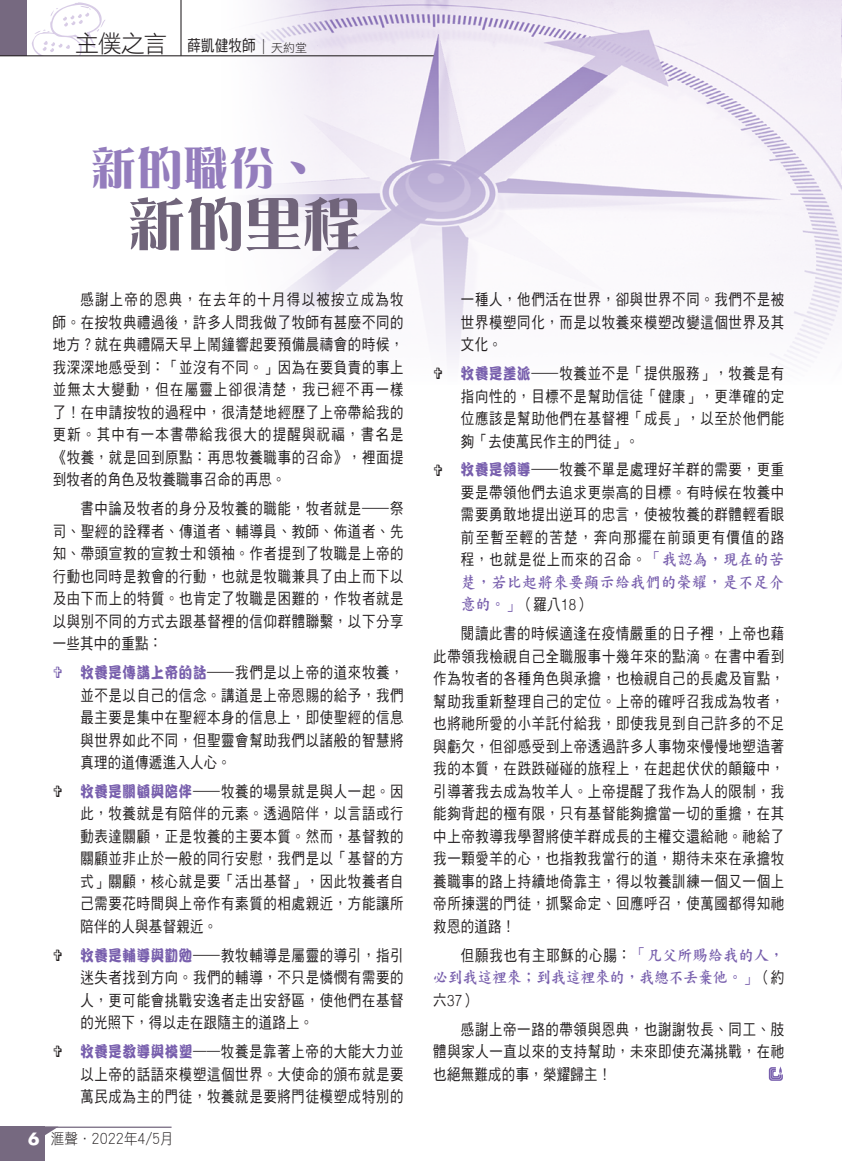
<style>
.page{position:relative;width:842px;height:1161px;background:#fff}
.page>*{position:absolute;margin:0;border:0;box-sizing:border-box;transform-origin:0 0}
.body_txt_10_15{font:57px "DF Li Yea Song Bd HK BF";color:#70647a}
.body_txt_10_15-2{font:45px "DF Li Yea Song Bd HK BF";color:#947dbd}
.icon_White_txt{font:24px "DF Hei HK W3";color:#231f20}
.body_txt_10_15_no_tx{font:16.5px/22.5px "DF Kai Shu HK W7";letter-spacing:.04em;color:#785fad;scale:.9 1}
.body_txt_10_15-3{font:16.5px "DF Kai Shu HK W7";letter-spacing:-.01em;color:#785fad;scale:.9 1}
.body_txt_10_15-4{font:15.75px/22.5px "DF Hei HK W5";letter-spacing:.05em;color:#231f20;text-align:justify;scale:.85 1}
.body_txt_10_15_no_tx-2{font:15.75px/22.5px "DF Hei HK W5";letter-spacing:.05em;color:#231f20;text-align:justify;scale:1.7 1}
.body_txt_10_15_no_tx-3{font:15.75px/22.5px "DF Hei HK W5";letter-spacing:.05em;color:#231f20;text-align:justify;scale:.85 1}
.icon_White_txt-2{font:15.75px "DF Hei HK W5";letter-spacing:.025em;color:#231f20;scale:.85 1}
.t1{font:15px "DF Hei HK W3";color:#231f20;scale:.9 1}
.s1{font-family:"DF Hei HK W3";font-size:15px}
.s2{font-family:"DF Hei HK W3";font-size:12px}
.s3{font-family:"DF Kan Ting Liu HK W9";color:#785fad}
.s4{font-family:"Futura";font-weight:700;font-size:16.5px;color:#fff}
.s5{font-family:"DF Kai Shu HK W7";font-size:16.5px;color:#785fad}
.s6{font-family:"DF Hei HK W5";font-size:15.75px;color:#231f20}
.s7{font-family:"Helvetica";font-weight:300;font-size:15.75px;color:#231f20}
.s8{font-family:"Helvetica";font-weight:300}
</style>
<div class="page">
<img style="left:210px;top:0;width:632px;height:363px">
<svg style="left:769px;top:1066px;width:14px;height:15px"></svg>
<svg style="left:0;top:1126px;width:56px;height:35px"></svg>
<hr style="left:25px;top:1126px;width:147px;height:2px;background:#766980">
<img style="left:841px;top:0;width:1px;height:183px">
<div style="left:0;top:0;width:27px;height:56px;background:#766980"></div>
<hr style="left:180px;top:0;width:2px;height:56px;background:#231f20">
<svg style="left:32px;top:2px;width:73px;height:53px"></svg>
<hr style="left:0;top:55px;width:433px;height:1px;background:#231f20">
<p class="icon_White_txt" style="left:75px;top:30px;width:94px">主僕之言</p>
<p class="icon_White_txt-2" style="left:187px;top:37px;width:142px">薛凱健牧師<span class="s1">︱</span><span class="s2">天約堂</span></p>
<p class="body_txt_10_15-2" style="left:91px;top:146px;width:231px">新的職份、</p>
<p class="body_txt_10_15" style="left:128px;top:195px;width:234px">新的里程</p>
<p class="body_txt_10_15-4" style="left:53px;top:288px;width:414px;text-indent:28px">感謝上帝的恩典，在去年的十月得以被按立成為牧師。在按牧典禮過後，許多人問我做了牧師有甚麼不同的地方？就在典禮隔天早上鬧鐘響起要預備晨禱會的時候，我深深地感受到：「並沒有不同。」因為在要負責的事上並無太大變動，但在屬靈上卻很清楚，我已經不再一樣了！在申請按牧的過程中，很清楚地經歷了上帝帶給我的更新。其中有一本書帶給我很大的提醒與祝福，書名是《牧養，就是回到原點：再思牧養職事的召命》，裡面提到牧者的角色及牧養職事召命的再思。</p>
<p class="body_txt_10_15-4" style="left:53px;top:497px;width:414px;text-indent:28px">書中論及牧者的身分及牧養的職能，牧者就是—祭司、聖經的詮釋者、傳道者、輔導員、教師、佈道者、先知、帶頭宣教的宣教士和領袖。作者提到了牧職是上帝的行動也同時是教會的行動，也就是牧職兼具了由上而下以及由下而上的特質。也肯定了牧職是困難的，作牧者就是以與別不同的方式去跟基督裡的信仰群體聯繫，以下分享一些其中的重點：</p>
<p class="body_txt_10_15_no_tx-2" style="left:80px;top:661px;width:192px"><span class="s3">牧養是傳講上帝的話</span>—我們是以上帝的道來牧養，並不是以自己的信念。講道是上帝恩賜的給予，我們最主要是集中在聖經本身的信息上，即使聖經的信息與世界如此不同，但聖靈會幫助我們以諸般的智慧將真理的道傳遞進入人心。</p>
<p class="body_txt_10_15_no_tx-2" style="left:80px;top:780px;width:192px"><span class="s3">牧養是關顧與陪伴</span>—牧養的場景就是與人一起。因此，牧養就是有陪伴的元素。透過陪伴，以言語或行動表達關顧，正是牧養的主要本質。然而，基督教的關顧並非止於一般的同行安慰，我們是以「基督的方式」關顧，核心就是要「活出基督」，因此牧養者自己需要花時間與上帝作有素質的相處親近，方能讓所陪伴的人與基督親近。</p>
<p class="body_txt_10_15_no_tx-2" style="left:80px;top:943px;width:192px"><span class="s3">牧養是輔導與勸勉</span>—教牧輔導是屬靈的導引，指引迷失者找到方向。我們的輔導，不只是憐憫有需要的人，更可能會挑戰安逸者走出安舒區，使他們在基督的光照下，得以走在跟隨主的道路上。</p>
<p class="body_txt_10_15_no_tx-3" style="left:80px;top:1040px;width:382px"><span class="s3">牧養是教導與模塑</span>——牧養是靠著上帝的大能大力並以上帝的話語來模塑這個世界。大使命的頒布就是要萬民成為主的門徒，牧養就是要將門徒模塑成特別的</p>
<p class="t1" style="left:28px;top:1131px;width:163px"><span class="s4">6</span> 滙聲．2022年4/5月</p>
<p class="body_txt_10_15_no_tx-3" style="left:461px;top:288px;width:382px">一種人，他們活在世界，卻與世界不同。我們不是被世界模塑同化，而是以牧養來模塑改變這個世界及其文化。</p>
<p class="body_txt_10_15_no_tx-2" style="left:461px;top:362px;width:192px"><span class="s3">牧養是差派</span>—牧養並不是「提供服務」，牧養是有指向性的，目標不是幫助信徒「健康」，更準確的定位應該是幫助他們在基督裡「成長」，以至於他們能夠「去使萬民作主的門徒」。</p>
<p class="body_txt_10_15_no_tx-2" style="left:461px;top:458px;width:192px"><span class="s3">牧養是領導</span>—牧養不單是處理好羊群的需要，更重要是帶領他們去追求更崇高的目標。有時候在牧養中需要勇敢地提出逆耳的忠言，使被牧養的群體輕看眼前至暫至輕的苦楚，奔向那擺在前頭更有價值的路程，也就是從上而來的召命。<span class="s5">「我認為，現在的苦</span></p>
<p class="body_txt_10_15_no_tx" style="left:461px;top:570px;width:361px">楚，若比起將來要顯示給我們的榮耀，是不足介意的。」<span class="s6">（羅八</span><span class="s7">18</span><span class="s6">）</span></p>
<p class="body_txt_10_15-4" style="left:433px;top:622px;width:414px;text-indent:28px">閱讀此書的時候適逢在疫情嚴重的日子裡，上帝也藉此帶領我檢視自己全職服事十幾年來的點滴。在書中看到作為牧者的各種角色與承擔，也檢視自己的長處及盲點，幫助我重新整理自己的定位。上帝的確呼召我成為牧者，也將祂所愛的小羊託付給我，即使我見到自己許多的不足與虧欠，但卻感受到上帝透過許多人事物來慢慢地塑造著我的本質，在跌跌碰碰的旅程上，在起起伏伏的顛簸中，引導著我去成為牧羊人。上帝提醒了我作為人的限制，我能夠背起的極有限，只有基督能夠擔當一切的重擔，在其中上帝教導我學習將使羊群成長的主權交還給祂。祂給了我一顆愛羊的心，也指教我當行的道，期待未來在承擔牧養職事的路上持續地倚靠主，得以牧養訓練一個又一個上帝所揀選的門徒，抓緊命定、回應呼召，使萬國都得知祂救恩的道路！</p>
<p class="body_txt_10_15-4" style="left:461px;top:943px;width:382px">但願我也有主耶穌的心腸：<span class="s5">「凡父所賜給我的人，</span></p>
<p class="body_txt_10_15-3" style="left:433px;top:968px;width:391px">必到我這裡來；到我這裡來的，我總不丟棄他。」<span class="s6">（約</span></p>
<p class="body_txt_10_15-4" style="left:433px;top:988px;width:52px">六<span class="s8">37</span>）</p>
<p class="body_txt_10_15-4" style="left:433px;top:1017px;width:414px;text-indent:28px">感謝上帝一路的帶領與恩典，也謝謝牧長、同工、肢體與家人一直以來的支持幫助，未來即使充滿挑戰，在祂也絕無難成的事，榮耀歸主！</p>
</div>
